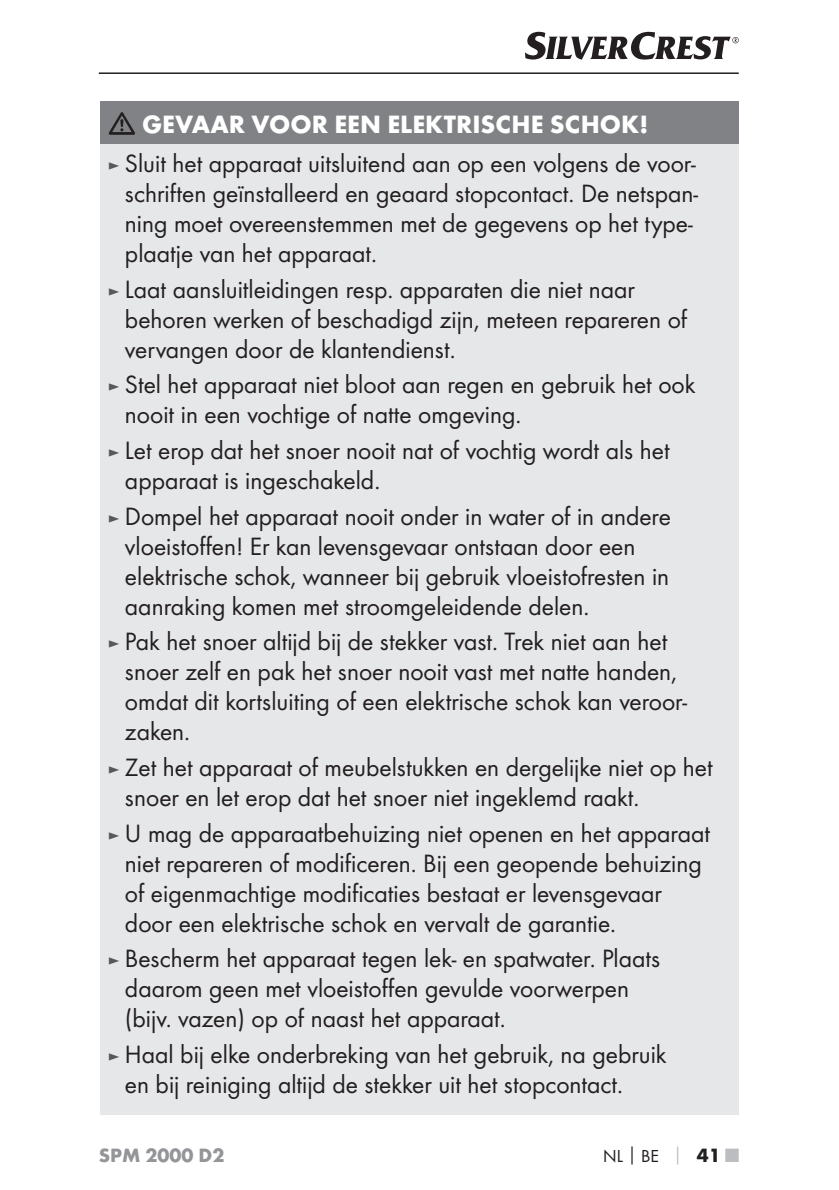
<style>
.page{position:relative;width:839px;height:1190px;background:#fff}
.page>*{position:absolute;margin:0;border:0;box-sizing:border-box;transform-origin:0 0}
.t1{font:26px/30px "Futura Boo";color:#231f20}
.t2{font:700 26px "Futura";color:#fff}
.t3{font:700 20px "Futura";color:#939598}
.t4{font:18px "Futura Boo";color:#231f20}
.s1{font-size:18px;color:#57585a}
.s2{font-family:"Futura";font-weight:700;color:#bcbdc0}
.s3{font-family:"Futura";font-weight:700;font-size:20px}
.s4{font-family:"Futura";font-weight:700;font-size:20px;color:#bcbdc0}
</style>
<div class="page">
<hr style="left:99px;top:72px;width:639px;height:2px;background:#231f20">
<svg style="left:525px;top:32px;width:213px;height:28px"></svg>
<div style="left:100px;top:102px;width:638px;height:42px;background:#808285"></div>
<div style="left:100px;top:144px;width:638px;height:970px;background:#e6e7e9"></div>
<svg style="left:109px;top:112px;width:26px;height:23px"></svg>
<p class="t2" style="left:142px;top:114px;width:507px">GEVAAR VOOR EEN ELEKTRISCHE SCHOK!</p>
<p class="t1" style="left:125px;top:149px;width:574px;text-indent:-17px"><span class="s1">►</span> Sluit het apparaat uitsluitend aan op een volgens de voor&shy;schriften geïnstalleerd en geaard stopcontact. De netspan&shy;ning moet overeenstemmen met de gegevens op het type&shy;plaatje van het apparaat.</p>
<p class="t1" style="left:125px;top:275px;width:563px;text-indent:-17px"><span class="s1">►</span> Laat aansluitleidingen resp. apparaten die niet naar behoren werken of beschadigd zijn, meteen repareren of vervangen door de klantendienst.</p>
<p class="t1" style="left:125px;top:371px;width:571px;text-indent:-17px"><span class="s1">►</span> Stel het apparaat niet bloot aan regen en gebruik het ook nooit in een vochtige of natte omgeving.</p>
<p class="t1" style="left:125px;top:436px;width:546px;text-indent:-17px"><span class="s1">►</span> Let erop dat het snoer nooit nat of vochtig wordt als het apparaat is ingeschakeld.</p>
<p class="t1" style="left:125px;top:502px;width:547px;text-indent:-17px"><span class="s1">►</span> Dompel het apparaat nooit onder in water of in andere vloeistoffen! Er kan levensgevaar ontstaan door een elektrische schok, wanneer bij gebruik vloeistofresten in aanraking komen met stroomgeleidende delen.</p>
<p class="t1" style="left:125px;top:628px;width:563px;text-indent:-17px"><span class="s1">►</span> Pak het snoer altijd bij de stekker vast. Trek niet aan het snoer zelf en pak het snoer nooit vast met natte handen, omdat dit kortsluiting of een elektrische schok kan veroor&shy;zaken.</p>
<p class="t1" style="left:125px;top:753px;width:589px;text-indent:-17px"><span class="s1">►</span> Zet het apparaat of meubelstukken en dergelijke niet op het snoer en let erop dat het snoer niet ingeklemd raakt.</p>
<p class="t1" style="left:125px;top:819px;width:586px;text-indent:-17px"><span class="s1">►</span> U mag de apparaatbehuizing niet openen en het apparaat niet repareren of modificeren. Bij een geopende behuizing of eigenmachtige modificaties bestaat er levensgevaar door een elektrische schok en vervalt de garantie.</p>
<p class="t1" style="left:125px;top:945px;width:536px;text-indent:-17px"><span class="s1">►</span> Bescherm het apparaat tegen lek- en spatwater. Plaats daarom geen met vloeistoffen gevulde voorwerpen (bijv. vazen) op of naast het apparaat.</p>
<p class="t1" style="left:125px;top:1040px;width:543px;text-indent:-17px"><span class="s1">►</span> Haal bij elke onderbreking van het gebruik, na gebruik en bij reiniging altijd de stekker uit het stopcontact.</p>
<p class="t3" style="left:99px;top:1147px;width:127px">SPM 2000 D2</p>
<p class="t4" style="left:603px;top:1147px;width:137px">NL│BE <span class="s2">│</span> <span class="s3">41</span> <span class="s4">■</span></p>
</div>
